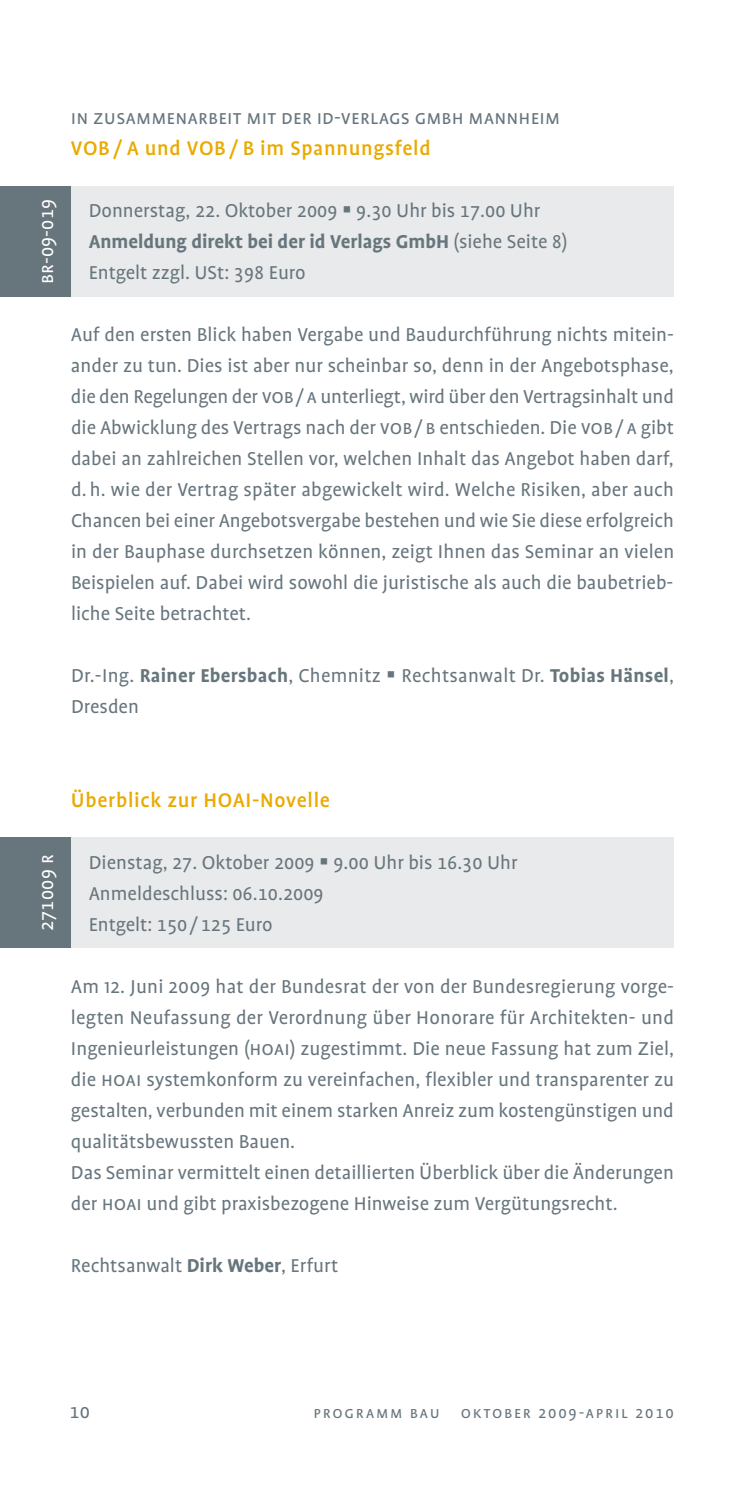
<style>
.page{position:relative;width:745px;height:1489px;background:#fff}
.page>*{position:absolute;margin:0;border:0;box-sizing:border-box;transform-origin:0 0}
.t1{font:500 22.5px "Profile OT";letter-spacing:.03em;color:#e9aa00}
.t2{font:21.25px/31px "Profile OT";color:#67757d}
.t3{font:21.25px "Profile OT";letter-spacing:.01em;color:#fff}
.t4{font:17.5px "Profile OT";letter-spacing:.1em;color:#67757d}
.s1{font-weight:700}
</style>
<div class="page">
<div style="left:71px;top:186px;width:602px;height:111px;background:#e8eaeb"></div>
<div style="left:71px;top:837px;width:602px;height:111px;background:#e8eaeb"></div>
<div style="left:0;top:186px;width:71px;height:111px;background:#67757d"></div>
<div style="left:0;top:837px;width:71px;height:111px;background:#67757d"></div>
<p class="t2" style="left:71px;top:102px;width:490px">I n Zusammenarbeit mit der id-Verlags GmbH Mannh eim</p>
<p class="t1" style="left:71px;top:135px;width:361px">VOB / A und VOB / B im Spannungsfeld</p>
<p class="t3" style="left:35px;top:284px;width:87px;rotate:-90deg">BR-09-019</p>
<p class="t2" style="left:89px;top:195px;width:480px">Donnerstag, 22. Oktober 2009 9.30 Uhr bis 17.00 Uhr<br><span class="s1">Anmeldung direkt bei der id Verlags GmbH</span> (siehe Seite 8)<br>Entgelt zzgl. USt: 398 Euro</p>
<p class="t2" style="left:71px;top:319px;width:604px;text-align:justify">Auf den ersten Blick haben Vergabe und Baudurchführung nichts mitein&shy;ander zu tun. Dies ist aber nur scheinbar so, denn in der Angebotsphase, die den Regelungen der VOB/ A unterliegt, wird über den Vertragsinhalt und die Abwicklung des Vertrags nach der VOB / B entschieden. Die VOB / A gibt dabei an zahlreichen Stellen vor, welchen Inhalt das Angebot haben darf, d. h. wie der Vertrag später abgewickelt wird. Welche Risiken, aber auch Chancen bei einer Angebotsvergabe bestehen und wie Sie diese erfolgreich in der Bauphase durchsetzen können, zeigt Ihnen das Seminar an vielen Beispielen auf. Dabei wird sowohl die juristische als auch die baubetrieb&shy;liche Seite betrachtet.</p>
<p class="t2" style="left:71px;top:661px;width:604px">Dr.-Ing. <span class="s1">Rainer Ebersbach</span>, Chemnitz Rechtsanwalt Dr. <span class="s1">Tobias Hänsel</span>,<br>Dresden</p>
<p class="t1" style="left:71px;top:787px;width:260px">Überblick zur HOAI-Novelle</p>
<p class="t3" style="left:35px;top:931px;width:76px;rotate:-90deg">271009 R</p>
<p class="t2" style="left:89px;top:847px;width:430px">Dienstag, 27. Oktober 2009 9.00 Uhr bis 16.30 Uhr<br>Anmeldeschluss: 06.10.2009<br>Entgelt: 150 / 125 Euro</p>
<p class="t2" style="left:71px;top:971px;width:604px">Am 12. Juni 2009 hat der Bundesrat der von der Bundesregierung vorge&shy;legten Neufassung der Verordnung über Honorare für Architekten- und Ingenieurleistungen (HOAI) zugestimmt. Die neue Fassung hat zum Ziel, die HOAI systemkonform zu vereinfachen, flexibler und transparenter zu gestalten, verbunden mit einem starken Anreiz zum kostengünstigen und qualitätsbewussten Bauen.<br>Das Seminar vermittelt einen detaillierten Überblick über die Änderungen der HOAI und gibt praxisbezogene Hinweise zum Vergütungsrecht.</p>
<p class="t2" style="left:71px;top:1250px;width:269px">Rechtsanwalt <span class="s1">Dirk Weber</span>, Erfurt</p>
<p class="t2" style="left:69px;top:1396px;width:22px">10</p>
<p class="t4" style="left:313px;top:1402px;width:361px">Programm Bau O ktober 2009-April 2010</p>
</div>
